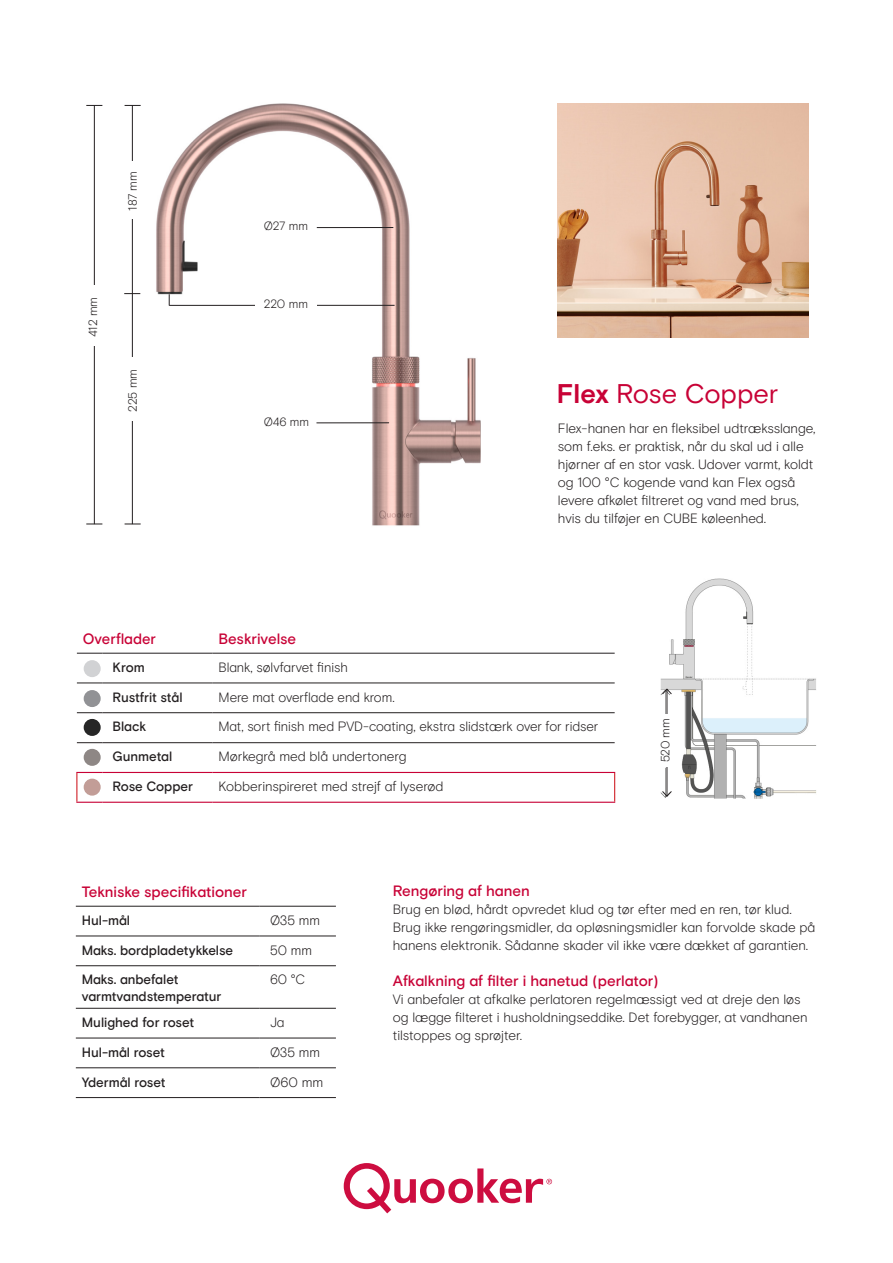
<style>
.page{position:relative;width:893px;height:1263px;background:#fff}
.page>*{position:absolute;margin:0;border:0;box-sizing:border-box;transform-origin:0 0}
.t1{font:27px "Basis Grotesque Pro";letter-spacing:-.005em;color:#c80236}
.t2{font:500 15px "Basis Grotesque Pro";color:#c80236}
.t3{font:300 13.5px/18px "Basis Grotesque Pro";letter-spacing:-.005em;color:#231f20}
.t4{font:500 13.5px/16.5px "Basis Grotesque Pro";letter-spacing:-.01em;color:#231f20}
.t5{font:300 12px "Basis Grotesque Pro";color:#231f20}
.s1{font-weight:700}
</style>
<div class="page">
<svg style="left:344px;top:1163px;width:208px;height:50px"></svg>
<svg style="left:124px;top:293px;width:16px;height:1px"></svg>
<svg style="left:86px;top:524px;width:16px;height:1px"></svg>
<svg style="left:125px;top:524px;width:16px;height:1px"></svg>
<svg style="left:86px;top:105px;width:16px;height:1px"></svg>
<svg style="left:125px;top:105px;width:16px;height:1px"></svg>
<hr style="left:94px;top:105px;width:1px;height:419px;background:#231f20">
<hr style="left:132px;top:105px;width:1px;height:419px;background:#231f20">
<div style="left:78px;top:285px;width:28px;height:61px;background:#fff"></div>
<div style="left:117px;top:162px;width:28px;height:57px;background:#fff"></div>
<div style="left:117px;top:357px;width:28px;height:64px;background:#fff"></div>
<img style="left:660px;top:578px;width:156px;height:221px">
<hr style="left:667px;top:689px;width:1px;height:107px;background:#231f20">
<svg style="left:662px;top:689px;width:10px;height:5px"></svg>
<svg style="left:662px;top:791px;width:10px;height:6px"></svg>
<div style="left:649px;top:714px;width:29px;height:53px;background:#fff"></div>
<img style="left:156px;top:103px;width:325px;height:423px">
<img style="left:558px;top:104px;width:251px;height:234px">
<hr style="left:169px;top:305px;width:226px;height:1px;background:#231f20">
<svg style="left:169px;top:294px;width:1px;height:12px"></svg>
<div style="left:255px;top:288px;width:61px;height:28px;background:#fff"></div>
<div style="left:255px;top:210px;width:62px;height:28px;background:#fff"></div>
<div style="left:255px;top:406px;width:64px;height:31px;background:#fff"></div>
<hr style="left:317px;top:227px;width:76px;height:1px;background:#231f20">
<hr style="left:317px;top:422px;width:72px;height:1px;background:#231f20">
<svg style="left:77px;top:683px;width:25px;height:1px"></svg>
<hr style="left:213px;top:683px;width:402px;height:1px;background:#231f20">
<svg style="left:77px;top:653px;width:25px;height:1px"></svg>
<hr style="left:102px;top:653px;width:111px;height:1px;background:#231f20">
<hr style="left:213px;top:653px;width:402px;height:1px;background:#231f20">
<hr style="left:102px;top:683px;width:111px;height:1px;background:#231f20">
<svg style="left:76px;top:712px;width:539px;height:91px"></svg>
<div style="left:84px;top:660px;width:17px;height:17px;background:#d1d2d4;border-radius:50%"></div>
<div style="left:84px;top:690px;width:17px;height:17px;background:#919295;border-radius:50%"></div>
<div style="left:84px;top:719px;width:17px;height:17px;background:#262626;border-radius:50%"></div>
<div style="left:84px;top:749px;width:17px;height:17px;background:#8e8785;border-radius:50%"></div>
<div style="left:84px;top:779px;width:17px;height:17px;background:#c29d97;border-radius:50%"></div>
<hr style="left:260px;top:936px;width:76px;height:1px;background:#231f20">
<hr style="left:260px;top:965px;width:76px;height:1px;background:#231f20">
<hr style="left:260px;top:1008px;width:76px;height:1px;background:#231f20">
<hr style="left:260px;top:1038px;width:76px;height:1px;background:#231f20">
<hr style="left:260px;top:1067px;width:76px;height:1px;background:#231f20">
<hr style="left:260px;top:1097px;width:76px;height:1px;background:#231f20">
<hr style="left:76px;top:906px;width:184px;height:1px;background:#231f20">
<hr style="left:260px;top:906px;width:76px;height:1px;background:#231f20">
<hr style="left:76px;top:936px;width:184px;height:1px;background:#231f20">
<hr style="left:76px;top:965px;width:184px;height:1px;background:#231f20">
<hr style="left:76px;top:1008px;width:184px;height:1px;background:#231f20">
<hr style="left:76px;top:1038px;width:184px;height:1px;background:#231f20">
<hr style="left:76px;top:1067px;width:184px;height:1px;background:#231f20">
<hr style="left:76px;top:1097px;width:184px;height:1px;background:#231f20">
<p class="t5" style="left:126px;top:211px;width:41px;rotate:-90deg">187 mm</p>
<p class="t5" style="left:86px;top:337px;width:42px;rotate:-90deg">412 mm</p>
<p class="t5" style="left:126px;top:412px;width:45px;rotate:-90deg">225 mm</p>
<p class="t5" style="left:264px;top:219px;width:46px">Ø27 mm</p>
<p class="t5" style="left:264px;top:297px;width:46px">220 mm</p>
<p class="t5" style="left:264px;top:415px;width:47px">Ø46 mm</p>
<p class="t1" style="left:557px;top:378px;width:223px"><span class="s1">Flex</span> Rose Copper</p>
<p class="t3" style="left:558px;top:420px;width:259px">Flex-hanen har en fleksibel udtræksslange, som f.eks. er praktisk, når du skal ud i alle hjørner af en stor vask. Udover varmt, koldt og 100 °C kogende vand kan Flex også levere afkølet filtreret og vand med brus, hvis du tilføjer en CUBE køleenhed.</p>
<p class="t2" style="left:83px;top:629px;width:75px">Overflader</p>
<p class="t2" style="left:219px;top:629px;width:79px">Beskrivelse</p>
<p class="t4" style="left:113px;top:659px;width:34px">Krom</p>
<p class="t3" style="left:219px;top:658px;width:131px">Blank, sølvfarvet finish</p>
<p class="t4" style="left:113px;top:689px;width:72px">Rustfrit stål</p>
<p class="t3" style="left:219px;top:688px;width:178px">Mere mat overflade end krom.</p>
<p class="t4" style="left:113px;top:719px;width:35px">Black</p>
<p class="t3" style="left:219px;top:718px;width:381px">Mat, sort finish med PVD-coating, ekstra slidstærk over for ridser</p>
<p class="t4" style="left:113px;top:749px;width:61px">Gunmetal</p>
<p class="t3" style="left:219px;top:748px;width:190px">Mørkegrå med blå undertonerg</p>
<p class="t4" style="left:113px;top:779px;width:82px">Rose Copper</p>
<p class="t3" style="left:219px;top:777px;width:226px">Kobberinspireret med strejf af lyserød</p>
<p class="t5" style="left:658px;top:762px;width:46px;rotate:-90deg">520 mm</p>
<p class="t2" style="left:82px;top:882px;width:167px">Tekniske specifikationer</p>
<p class="t4" style="left:82px;top:912px;width:50px">Hul-mål</p>
<p class="t3" style="left:270px;top:911px;width:52px">Ø35 mm</p>
<p class="t4" style="left:82px;top:942px;width:153px">Maks. bordpladetykkelse</p>
<p class="t3" style="left:270px;top:941px;width:43px">50 mm</p>
<p class="t4" style="left:82px;top:972px;width:141px">Maks. anbefalet varmtvandstemperatur</p>
<p class="t3" style="left:270px;top:971px;width:37px">60 °C</p>
<p class="t4" style="left:82px;top:1014px;width:114px">Mulighed for roset</p>
<p class="t3" style="left:270px;top:1013px;width:16px">Ja</p>
<p class="t4" style="left:82px;top:1044px;width:85px">Hul-mål roset</p>
<p class="t3" style="left:270px;top:1043px;width:52px">Ø35 mm</p>
<p class="t4" style="left:82px;top:1074px;width:85px">Ydermål roset</p>
<p class="t3" style="left:270px;top:1073px;width:55px">Ø60 mm</p>
<p class="t2" style="left:393px;top:882px;width:139px">Rengøring af hanen</p>
<p class="t3" style="left:393px;top:900px;width:424px">Brug en blød, hårdt opvredet klud og tør efter med en ren, tør klud.<br>Brug ikke rengøringsmidler, da opløsningsmidler kan forvolde skade på hanens elektronik. Sådanne skader vil ikke være dækket af garantien.</p>
<p class="t2" style="left:393px;top:972px;width:267px">Afkalkning af filter i hanetud (perlator)</p>
<p class="t3" style="left:393px;top:990px;width:416px">Vi anbefaler at afkalke perlatoren regelmæssigt ved at dreje den løs og lægge filteret i husholdningseddike. Det forebygger, at vandhanen tilstoppes og sprøjter.</p>
</div>
